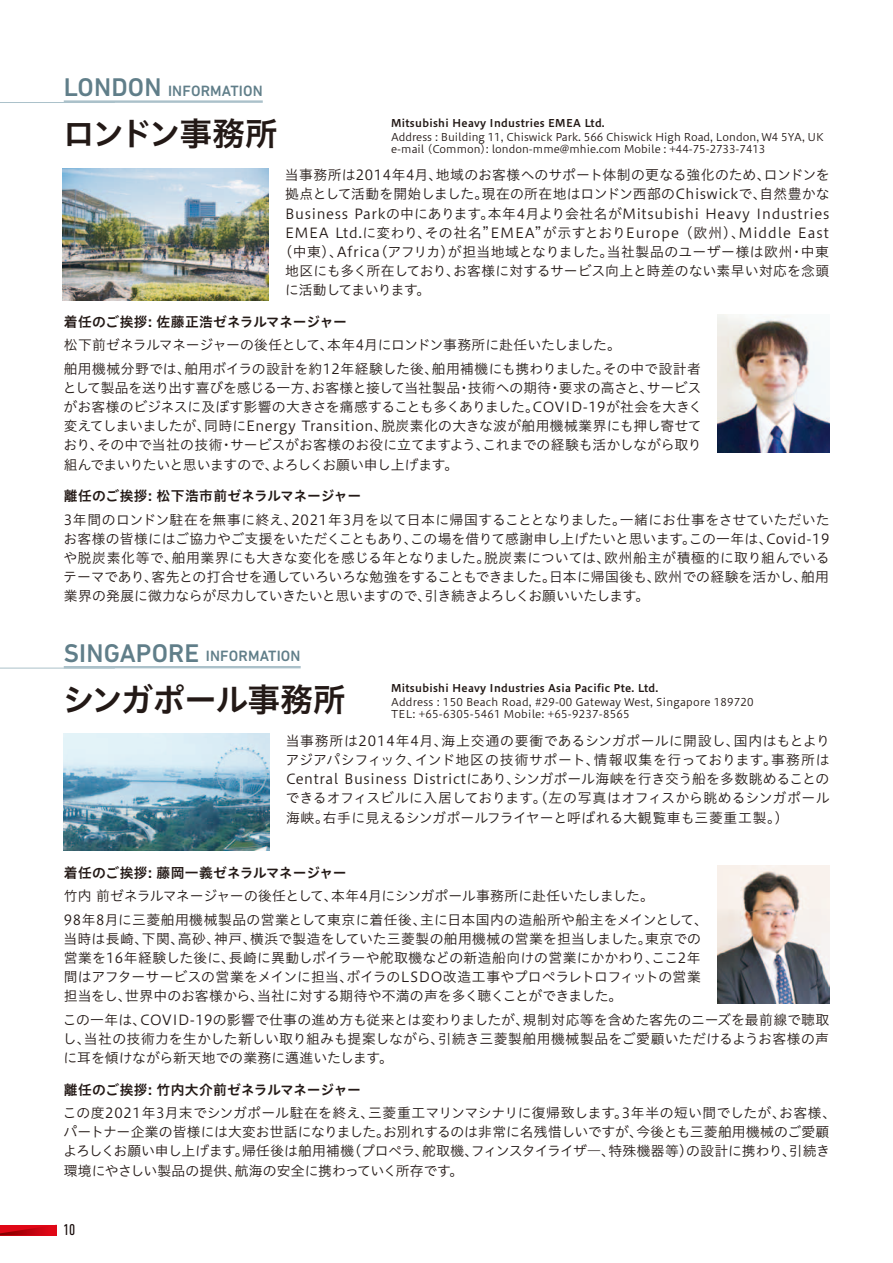
<style>
.page{position:relative;width:893px;height:1263px;background:#fff}
.page>*{position:absolute;margin:0;border:0;box-sizing:border-box;transform-origin:0 0}
.t1{font:33px "Hiragino UD Sans Std W6";letter-spacing:-.045em;color:#231916}
.t2{font:33px "Hiragino UD Sans Std W6";letter-spacing:-.08em;color:#231916}
.t3{font:condensed 15.9px "DIN Next LT Pro";color:#180c0b}
.t4{font:500 15.15px "DIN Next LT Pro";letter-spacing:.01em;color:#607e89}
.t5{font:13.8px/19.2px "Hiragino UD Sans Std W3";letter-spacing:.005em;color:#231916;text-align:justify}
.t6{font:13.8px "Hiragino UD Sans Std W6";letter-spacing:-.01em;color:#231916}
.t7{font:13.8px "Hiragino UD Sans Std W3";letter-spacing:.045em;color:#231916}
.t8{font:13.8px "Hiragino UD Sans Std W3";letter-spacing:.07em;color:#231916}
.t9{font:13.8px "Hiragino UD Sans Std W3";letter-spacing:.035em;color:#231916}
.t10{font:13.8px "Hiragino UD Sans Std W3";letter-spacing:-.035em;color:#231916}
.t11{font:10.65px/11.7px "Hiragino UD Sans Std W3";color:#231916}
.t12{font:10.65px/11.7px "Hiragino UD Sans Std W3";letter-spacing:.02em;color:#231916}
.t13{font:10.65px "Hiragino UD Sans Std W6";letter-spacing:.03em;color:#231916}
.s1{font-size:26.1px}
</style>
<div class="page">
<svg style="left:0;top:1225px;width:57px;height:10px"></svg>
<hr style="left:0;top:102px;width:115px;height:1px;background:#abc1ca">
<hr style="left:0;top:668px;width:115px;height:1px;background:#abc1ca">
<hr style="left:64px;top:100px;width:199px;height:3px;background:#abc1ca">
<hr style="left:64px;top:666px;width:237px;height:2px;background:#abc1ca">
<img style="left:63px;top:168px;width:205px;height:132px">
<img style="left:64px;top:734px;width:205px;height:116px">
<img style="left:718px;top:315px;width:111px;height:138px">
<img style="left:718px;top:865px;width:111px;height:138px">
<p class="t4" style="left:64px;top:82px;width:200px"><span class="s1">LONDON</span> INFORMATION</p>
<h1 class="t2" style="left:62px;top:108px;width:217px">ロンドン事務所</h1>
<p class="t13" style="left:391px;top:114px;width:215px">Mitsubishi Heavy Industries EMEA Ltd.</p>
<p class="t11" style="left:391px;top:130px;width:434px">Address : Building 11, Chiswick Park. 566 Chiswick High Road, London, W4 5YA, UK e-mail （Common）: london-mme@mhie.com Mobile : +44-75-2733-7413</p>
<p class="t5" style="left:285px;top:165px;width:546px">当事務所は2014年4⽉、地域のお客様へのサポート体制の更なる強化のため、ロンドンを</p>
<p class="t5" style="left:285px;top:184px;width:546px">拠点として活動を開始しました。現在の所在地はロンドン⻄部のChiswickで、⾃然豊かな</p>
<p class="t7" style="left:285px;top:203px;width:546px">Business Parkの中にあります。本年4⽉より会社名がMitsubishi Heavy Industries</p>
<p class="t8" style="left:285px;top:222px;width:545px">EMEA Ltd.に変わり、その社名”EMEA”が⽰すとおりEurope （欧州）、Middle East</p>
<p class="t9" style="left:278px;top:241px;width:552px">（中東）、Africa（アフリカ）が担当地域となりました。当社製品のユーザー様は欧州・中東</p>
<p class="t5" style="left:285px;top:260px;width:545px">地区にも多く所在しており、お客様に対するサービス向上と時差のない素早い対応を念頭</p>
<p class="t10" style="left:285px;top:280px;width:147px">に活動してまいります。</p>
<p class="t6" style="left:64px;top:311px;width:285px">着任のご挨拶: 佐藤正浩ゼネラルマネージャー</p>
<p class="t5" style="left:64px;top:333px;width:639px;line-height:23.4px">松下前ゼネラルマネージャーの後任として、本年4⽉にロンドン事務所に赴任いたしました。<br>舶⽤機械分野では、舶⽤ボイラの設計を約12年経験した後、舶⽤補機にも携わりました。その中で設計者</p>
<p class="t5" style="left:63px;top:377px;width:641px">として製品を送り出す喜びを感じる⼀⽅、お客様と接して当社製品・技術への期待・要求の⾼さと、サービスがお客様のビジネスに及ぼす影響の⼤きさを痛感することも多くありました。COVID-19が社会を⼤きく変えてしまいましたが、同時にEnergy Transition、脱炭素化の⼤きな波が舶⽤機械業界にも押し寄せており、その中で当社の技術・サービスがお客様のお役に⽴てますよう、これまでの経験も活かしながら取り組んでまいりたいと思いますので、よろしくお願い申し上げます。</p>
<p class="t6" style="left:64px;top:486px;width:299px">離任のご挨拶: 松下浩市前ゼネラルマネージャー</p>
<p class="t5" style="left:63px;top:509px;width:768px">3年間のロンドン駐在を無事に終え、2021年3⽉を以て⽇本に帰国することとなりました。⼀緒にお仕事をさせていただいたお客様の皆様にはご協⼒やご⽀援をいただくこともあり、この場を借りて感謝申し上げたいと思います。この⼀年は、Covid-19や脱炭素化等で、舶⽤業界にも⼤きな変化を感じる年となりました。脱炭素については、欧州船主が積極的に取り組んでいるテーマであり、客先との打合せを通していろいろな勉強をすることもできました。⽇本に帰国後も、欧州での経験を活かし、舶⽤業界の発展に微⼒ならが尽⼒していきたいと思いますので、引き続きよろしくお願いいたします。</p>
<p class="t4" style="left:64px;top:647px;width:238px"><span class="s1">SINGAPORE</span> INFORMATION</p>
<h1 class="t1" style="left:62px;top:674px;width:285px">シンガポール事務所</h1>
<p class="t13" style="left:391px;top:680px;width:268px">Mitsubishi Heavy Industries Asia Pacific Pte. Ltd.</p>
<p class="t12" style="left:391px;top:696px;width:364px">Address : 150 Beach Road, #29-00 Gateway West, Singapore 189720<br>TEL: +65-6305-5461 Mobile: +65-9237-8565</p>
<p class="t5" style="left:285px;top:730px;width:546px">当事務所は2014年4⽉、海上交通の要衝であるシンガポールに開設し、国内はもとよりアジアパシフィック、インド地区の技術サポート、情報収集を⾏っております。事務所はCentral Business Districtにあり、シンガポール海峡を⾏き交う船を多数眺めることのできるオフィスビルに⼊居しております。（左の写真はオフィスから眺めるシンガポール海峡。右⼿に⾒えるシンガポールフライヤーと呼ばれる⼤観覧⾞も三菱重⼯製。）</p>
<p class="t6" style="left:64px;top:862px;width:284px">着任のご挨拶: 藤岡⼀義ゼネラルマネージャー</p>
<p class="t5" style="left:64px;top:883px;width:646px;line-height:23.4px">⽵内 前ゼネラルマネージャーの後任として、本年4⽉にシンガポール事務所に赴任いたしました。<br>98年8⽉に三菱舶⽤機械製品の営業として東京に着任後、主に⽇本国内の造船所や船主をメインとして、</p>
<p class="t5" style="left:63px;top:928px;width:639px">当時は⻑崎、下関、⾼砂、神⼾、横浜で製造をしていた三菱製の舶⽤機械の営業を担当しました。東京での営業を16年経験した後に、⻑崎に異動しボイラーや舵取機などの新造船向けの営業にかかわり、ここ2年間はアフターサービスの営業をメインに担当、ボイラのLSDO改造⼯事やプロペラレトロフィットの営業担当をし、世界中のお客様から、当社に対する期待や不満の声を多く聴くことができました。</p>
<p class="t5" style="left:63px;top:1009px;width:768px">この⼀年は、COVID-19の影響で仕事の進め⽅も従来とは変わりましたが、規制対応等を含めた客先のニーズを最前線で聴取し、当社の技術⼒を⽣かした新しい取り組みも提案しながら、引続き三菱製舶⽤機械製品をご愛顧いただけるようお客様の声に⽿を傾けながら新天地での業務に邁進いたします。</p>
<p class="t6" style="left:64px;top:1079px;width:299px">離任のご挨拶: ⽵内⼤介前ゼネラルマネージャー</p>
<p class="t5" style="left:63px;top:1102px;width:775px;text-align:left">この度2021年3⽉末でシンガポール駐在を終え、三菱重⼯マリンマシナリに復帰致します。3年半の短い間でしたが、お客様、パートナー企業の皆様には⼤変お世話になりました。お別れするのは⾮常に名残惜しいですが、今後とも三菱舶⽤機械のご愛顧よろしくお願い申し上げます。帰任後は舶⽤補機（プロペラ、舵取機、フィンスタイライザ―、特殊機器等）の設計に携わり、引続き環境にやさしい製品の提供、航海の安全に携わっていく所存です。</p>
<p class="t3" style="left:63px;top:1221px;width:14px">10</p>
</div>
